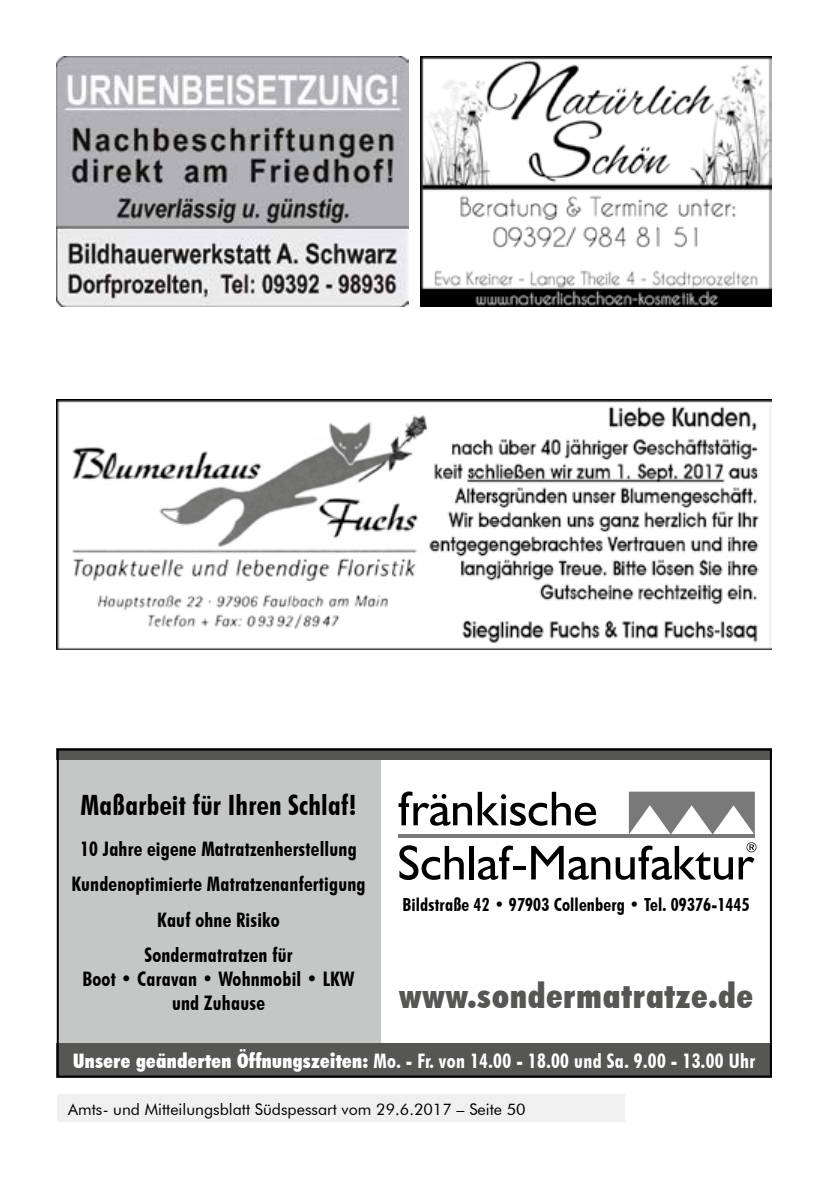
<style>
.page{position:relative;width:840px;height:1191px;background:#fff}
.page>*{position:absolute;margin:0;border:0;box-sizing:border-box;transform-origin:0 0}
.t1{font:900 condensed 34px "Futura BT";letter-spacing:.03em;color:#565655}
.t2{font:700 condensed 28px "Futura BT";letter-spacing:.01em;color:#000}
.t3{font:700 condensed 20px/35.4px "Futura BT";letter-spacing:.01em;color:#000;text-align:center}
.t4{font:700 condensed 20px "Futura BT";letter-spacing:.02em;color:#fff}
.t5{font:700 condensed 18px "Futura BT";letter-spacing:.01em;color:#000}
.t6{font:16px "Futura BT";color:#000}
.s1{font-weight:900}
</style>
<div class="page">
<div style="left:57px;top:1095px;width:567px;height:27px;background:#f0f0f0"></div>
<div style="left:57px;top:748px;width:323px;height:329px;background:#c5c6c6"></div>
<div style="left:57px;top:748px;width:714px;height:12px;background:#565655"></div>
<svg style="left:399px;top:845px;width:64px;height:35px"></svg>
<hr style="left:469px;top:846px;width:4px;height:33px;background:#000">
<svg style="left:477px;top:845px;width:35px;height:34px"></svg>
<hr style="left:512px;top:866px;width:13px;height:4px;background:#000">
<svg style="left:531px;top:845px;width:201px;height:35px"></svg>
<svg style="left:398px;top:791px;width:197px;height:34px"></svg>
<div style="left:629px;top:792px;width:124px;height:42px;background:#797979"></div>
<svg style="left:628px;top:805px;width:126px;height:29px"></svg>
<hr style="left:397px;top:834px;width:357px;height:3px;background:#797979">
<svg style="left:738px;top:842px;width:18px;height:37px"></svg>
<div style="left:57px;top:1043px;width:714px;height:34px;background:#565655"></div>
<div style="left:57px;top:748px;width:714px;height:329px;border:2px solid #000"></div>
<img style="left:420px;top:57px;width:351px;height:249px">
<img style="left:57px;top:400px;width:714px;height:249px">
<img style="left:57px;top:57px;width:351px;height:249px">
<h2 class="t2" style="left:80px;top:788px;width:277px">Maßarbeit für Ihren Schlaf!</h2>
<p class="t3" style="left:71px;top:831px;width:295px">10 Jahre eigene Matratzenherstellung<br>Kundenoptimierte Matratzenanfertigung<br>Kauf ohne Risiko<br>Sondermatratzen für</p>
<p class="t3" style="left:82px;top:966px;width:273px;line-height:24px">Boot • Caravan • Wohnmobil • LKW und Zuhause</p>
<h1 class="t1" style="left:399px;top:975px;width:355px">www.sondermatratze.de</h1>
<p class="t5" style="left:402px;top:894px;width:348px">Bildstraße 42 • 97903 Collenberg • Tel. 09376-1445</p>
<p class="t4" style="left:73px;top:1048px;width:683px"><span class="s1">Unsere geänderten Öffnungszeiten:</span> Mo. - Fr. von 14.00 - 18.00 und Sa. 9.00 - 13.00 Uhr</p>
<p class="t6" style="left:68px;top:1099px;width:459px">Amts- und Mitteilungsblatt Südspessart vom 29.6.2017 – Seite 50</p>
</div>
